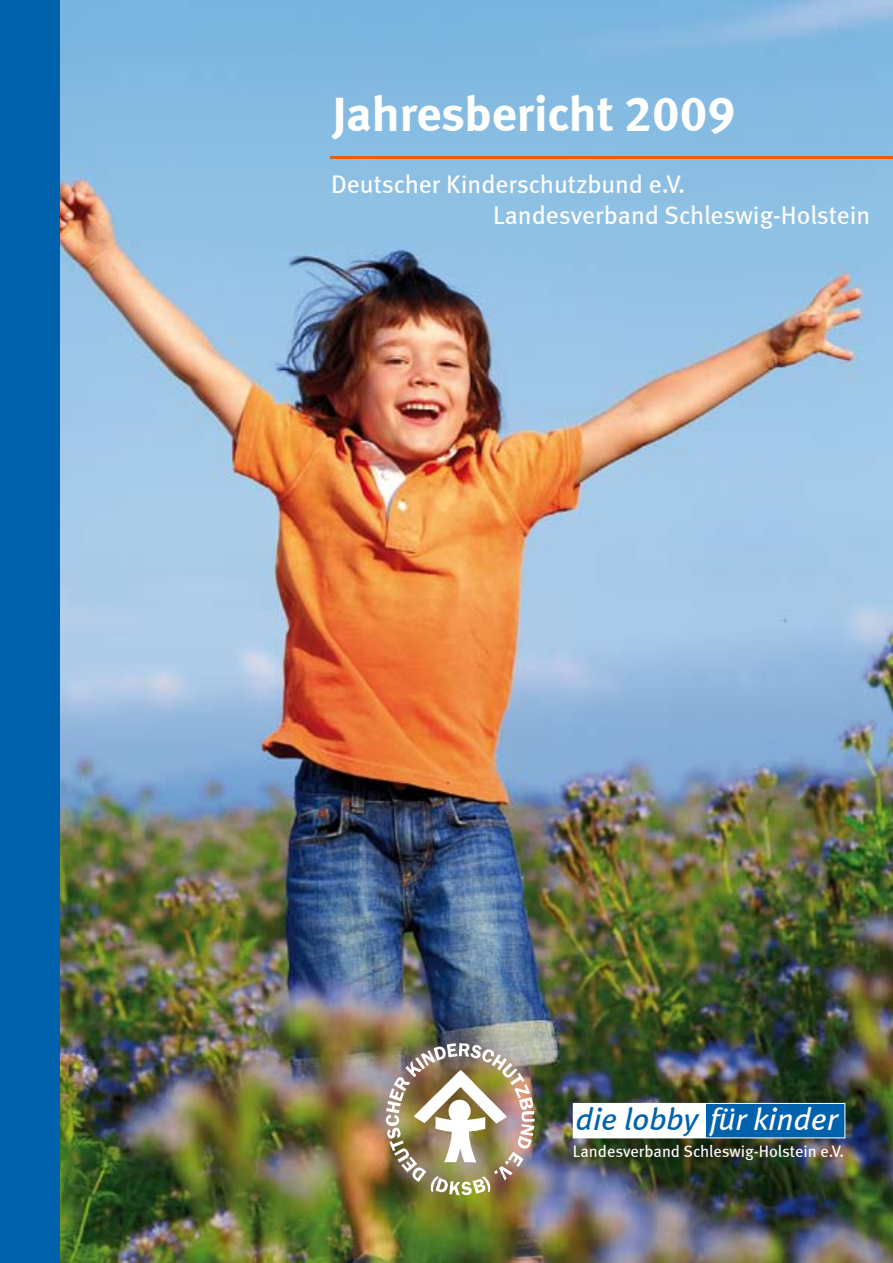
<style>
.page{position:relative;width:893px;height:1263px;background:#fff}
.page>*{position:absolute;margin:0;border:0;box-sizing:border-box;transform-origin:0 0}
.t1{font:49.5px "Meta Bold LF";color:#fff}
.t2{font:italic 31.5px "Meta Book LF";color:#fff}
.t3{font:25.5px/30.6px "Meta Book LF";color:#fff}
.t4{font:16.65px "Meta Book LF";color:#fff}
.s1{color:#0062ac}
</style>
<div class="page">
<img style="left:60px;top:0;width:833px;height:1263px">
<div style="left:0;top:0;width:60px;height:1263px;background:#0062ac"></div>
<hr style="left:331px;top:156px;width:562px;height:2px;background:#e95e0f">
<div style="left:704px;top:1103px;width:141px;height:35px;background:#0062ac"></div>
<div style="left:573px;top:1103px;width:132px;height:35px;background:#fff"></div>
<div style="left:573px;top:1103px;width:272px;height:35px;border:1px solid #fff"></div>
<img style="left:383px;top:1041px;width:156px;height:161px">
<h1 class="t1" style="left:332px;top:84px;width:404px">Jahresbericht 2009</h1>
<p class="t3" style="left:493px;top:168px;width:379px;text-indent:-162px">Deutscher Kinderschutzbund e.V.<br>Landesverband Schleswig-Holstein</p>
<p class="t2" style="left:576px;top:1101px;width:264px"><span class="s1">die lobby</span> für kinder</p>
<p class="t4" style="left:573px;top:1142px;width:273px">Landesverband Schleswig-Holstein e.V.</p>
</div>
